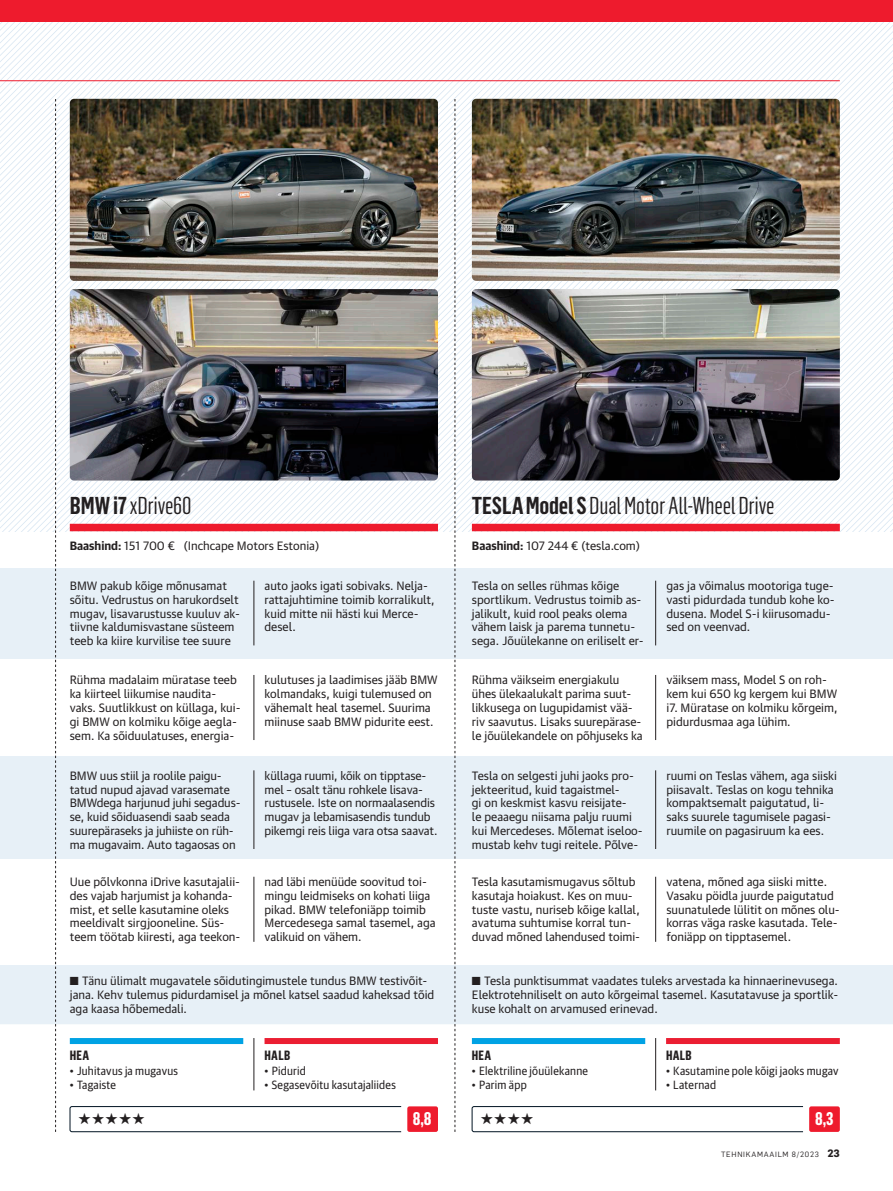
<style>
.page{position:relative;width:893px;height:1191px;background:#fff}
.page>*{position:absolute;margin:0;border:0;box-sizing:border-box;transform-origin:0 0}
._10_Loppuarv_otsikko{font:24px "Flama Condensed";letter-spacing:-.01em;color:#231f20}
._10_Loppuarv_tähdet{font:700 18px "Flama Condensed";color:#fff}
._10_Loppuarv_tähdet-2{font:15.75px "Zapf Dingbats Std";color:#231f20}
._10_Loppuarv_huonoa{font:700 13.2px "Flama Condensed";letter-spacing:.02em;color:#231f20}
._10_Loppuarv_hyvää-p{font:700 13.2px "Flama Condensed";letter-spacing:.02em;color:#231f20}
.t1{font:12px "Guardian Sans Narrow";letter-spacing:.02em;color:#231f20}
._10_Loppuarv_teksti{font:11.7px/13.8px "Guardian Text Sans";color:#231f20}
.t2{font:7.5px "Flama";letter-spacing:.1em;color:#231f20}
.s1{font-weight:600}
.s2{font-weight:700}
.s3{font-weight:700;font-size:10.5px}
</style>
<div class="page">
<svg style="left:0;top:21px;width:893px;height:510px"></svg>
<svg style="left:0;top:80px;width:840px;height:471px"></svg>
<div style="left:0;top:965px;width:893px;height:59px;background:#e7f0f7"></div>
<div style="left:0;top:756px;width:893px;height:102px;background:#e7f0f7"></div>
<div style="left:0;top:568px;width:893px;height:91px;background:#e7f0f7"></div>
<svg style="left:455px;top:99px;width:1px;height:1032px"></svg>
<svg style="left:55px;top:99px;width:1px;height:1032px"></svg>
<img style="left:70px;top:99px;width:368px;height:182px">
<img style="left:70px;top:289px;width:368px;height:191px">
<hr style="left:254px;top:580px;width:1px;height:65px;background:#231f20">
<hr style="left:254px;top:675px;width:1px;height:65px;background:#231f20">
<hr style="left:254px;top:770px;width:1px;height:79px;background:#231f20">
<hr style="left:254px;top:876px;width:1px;height:65px;background:#231f20">
<svg style="left:70px;top:1106px;width:332px;height:26px"></svg>
<div style="left:407px;top:1106px;width:31px;height:25px;background:#ee1b2d;border-radius:2px"></div>
<div style="left:70px;top:524px;width:368px;height:7px;background:#ee1b2d"></div>
<div style="left:70px;top:1038px;width:173px;height:6px;background:#00a2e4"></div>
<div style="left:265px;top:1038px;width:173px;height:6px;background:#eb1e32"></div>
<hr style="left:254px;top:1038px;width:1px;height:52px;background:#231f20">
<img style="left:472px;top:99px;width:368px;height:182px">
<img style="left:472px;top:289px;width:368px;height:191px">
<hr style="left:655px;top:580px;width:1px;height:65px;background:#231f20">
<hr style="left:655px;top:675px;width:1px;height:65px;background:#231f20">
<hr style="left:655px;top:770px;width:1px;height:79px;background:#231f20">
<hr style="left:655px;top:876px;width:1px;height:65px;background:#231f20">
<svg style="left:472px;top:1106px;width:331px;height:26px"></svg>
<div style="left:809px;top:1106px;width:31px;height:25px;background:#ee1b2d;border-radius:2px"></div>
<div style="left:472px;top:524px;width:368px;height:7px;background:#ee1b2d"></div>
<div style="left:472px;top:1038px;width:173px;height:6px;background:#00a2e4"></div>
<div style="left:666px;top:1038px;width:174px;height:6px;background:#eb1e32"></div>
<hr style="left:655px;top:1038px;width:1px;height:52px;background:#231f20">
<div style="left:0;top:0;width:893px;height:21px;background:#ee1b2d"></div>
<p class="_10_Loppuarv_otsikko" style="left:70px;top:490px;width:123px"><span class="s1">BMW i7</span> xDrive60</p>
<p class="_10_Loppuarv_otsikko" style="left:472px;top:490px;width:304px"><span class="s1">TESLAModel S</span> Dual Motor All-Wheel Drive</p>
<p class="_10_Loppuarv_teksti" style="left:70px;top:538px;width:251px"><span class="s2">Baashind:</span> 151 700 € (Inchcape Motors Estonia)</p>
<p class="_10_Loppuarv_teksti" style="left:472px;top:538px;width:170px"><span class="s2">Baashind:</span> 107 244 € (tesla.com)</p>
<p class="_10_Loppuarv_teksti" style="left:70px;top:578px;width:172px">BMW pakub kõige mõnusamat sõitu. Vedrustus on harukordselt mugav, lisavarustusse kuuluv ak&shy;tiivne kaldumisvastane süsteem teeb ka kiire kurvilise tee suure</p>
<p class="_10_Loppuarv_teksti" style="left:265px;top:578px;width:172px">auto jaoks igati sobivaks. Nelja&shy;rattajuhtimine toimib korralikult, kuid mitte nii hästi kui Merce&shy;desel.</p>
<p class="_10_Loppuarv_teksti" style="left:70px;top:672px;width:172px">Rühma madalaim müratase teeb ka kiirteel liikumise naudita&shy;vaks. Suutlikkust on küllaga, kui&shy;gi BMW on kolmiku kõige aegla&shy;sem. Ka sõiduulatuses, energia-</p>
<p class="_10_Loppuarv_teksti" style="left:265px;top:672px;width:175px">kulutuses ja laadimises jääb BMW kolmandaks, kuigi tulemused on vähemalt heal tasemel. Suurima miinuse saab BMW pidurite eest.</p>
<p class="_10_Loppuarv_teksti" style="left:70px;top:767px;width:172px">BMW uus stiil ja roolile paigu&shy;tatud nupud ajavad varasemate<br>BMWdega harjunud juhi segadus&shy;se, kuid sõiduasendi saab seada suurepäraseks ja juhiiste on rüh&shy;ma mugavaim. Auto tagaosas on</p>
<p class="_10_Loppuarv_teksti" style="left:265px;top:767px;width:175px">küllaga ruumi, kõik on tipptase&shy;mel – osalt tänu rohkele lisava&shy;rustusele. Iste on normaalasendis mugav ja lebamisasendis tundub pikemgi reis liiga vara otsa saavat.</p>
<p class="_10_Loppuarv_teksti" style="left:70px;top:873px;width:172px">Uue põlvkonna iDrive kasutajalii&shy;des vajab harjumist ja kohanda&shy;mist, et selle kasutamine oleks meeldivalt sirgjooneline. Süs&shy;teem töötab kiiresti, aga teekon-</p>
<p class="_10_Loppuarv_teksti" style="left:265px;top:873px;width:173px">nad läbi menüüde soovitud toi&shy;mingu leidmiseks on kohati liiga pikad. BMW telefoniäpp toimib<br>Mercedesega samal tasemel, aga valikuid on vähem.</p>
<p class="_10_Loppuarv_teksti" style="left:472px;top:578px;width:173px">Tesla on selles rühmas kõige sportlikum. Vedrustus toimib as&shy;jalikult, kuid rool peaks olema vähem laisk ja parema tunnetu&shy;sega. Jõuülekanne on eriliselt er-</p>
<p class="_10_Loppuarv_teksti" style="left:666px;top:578px;width:170px">gas ja võimalus mootoriga tuge&shy;vasti pidurdada tundub kohe ko&shy;dusena. Model S-i kiirusomadu&shy;sed on veenvad.</p>
<p class="_10_Loppuarv_teksti" style="left:472px;top:672px;width:172px">Rühma väikseim energiakulu ühes ülekaalukalt parima suut&shy;likkusega on lugupidamist vää&shy;riv saavutus. Lisaks suurepärase&shy;le jõuülekandele on põhjuseks ka</p>
<p class="_10_Loppuarv_teksti" style="left:666px;top:672px;width:172px">väiksem mass, Model S on roh&shy;kem kui 650 kg kergem kui BMW i7. Müratase on kolmiku kõrgeim, pidurdusmaa aga lühim.</p>
<p class="_10_Loppuarv_teksti" style="left:472px;top:767px;width:172px">Tesla on selgesti juhi jaoks pro&shy;jekteeritud, kuid tagaistmel-<br>gi on keskmist kasvu reisijate-<br>le peaaegu niisama palju ruumi kui Mercedeses. Mõlemat iseloo&shy;mustab kehv tugi reitele. Põlve-</p>
<p class="_10_Loppuarv_teksti" style="left:666px;top:767px;width:172px">ruumi on Teslas vähem, aga siiski piisavalt. Teslas on kogu tehnika kompaktsemalt paigutatud, li&shy;saks suurele tagumisele pagasi&shy;ruumile on pagasiruum ka ees.</p>
<p class="_10_Loppuarv_teksti" style="left:472px;top:873px;width:170px">Tesla kasutamismugavus sõltub kasutaja hoiakust. Kes on muu&shy;tuste vastu, nuriseb kõige kallal, avatuma suhtumise korral tun&shy;duvad mõned lahendused toimi-</p>
<p class="_10_Loppuarv_teksti" style="left:666px;top:873px;width:175px">vatena, mõned aga siiski mitte.<br>Vasaku pöidla juurde paigutatud suunatulede lülitit on mõnes olu&shy;korras väga raske kasutada. Tele&shy;foniäpp on tipptasemel.</p>
<p class="_10_Loppuarv_teksti" style="left:70px;top:972px;width:366px">■ Tänu ülimalt mugavatele sõidutingimustele tundus BMW testivõit&shy;jana. Kehv tulemus pidurdamisel ja mõnel katsel saadud kaheksad tõid aga kaasa hõbemedali.</p>
<p class="_10_Loppuarv_teksti" style="left:472px;top:972px;width:368px;text-align:justify">■ Tesla punktisummat vaadates tuleks arvestada ka hinnaerinevusega.<br>Elektrotehniliselt on auto kõrgeimal tasemel. Kasutatavuse ja sportlik&shy;kuse kohalt on arvamused erinevad.</p>
<p class="_10_Loppuarv_hyvää-p" style="left:70px;top:1046px;width:21px">HEA</p>
<p class="t1" style="left:70px;top:1062px;width:110px">• Juhitavus ja mugavus</p>
<p class="t1" style="left:70px;top:1076px;width:48px">• Tagaiste</p>
<p class="_10_Loppuarv_huonoa" style="left:265px;top:1046px;width:27px">HALB</p>
<p class="t1" style="left:265px;top:1062px;width:43px">• Pidurid</p>
<p class="t1" style="left:265px;top:1076px;width:133px">• Segasevõitu kasutajaliides</p>
<p class="_10_Loppuarv_hyvää-p" style="left:472px;top:1046px;width:21px">HEA</p>
<p class="t1" style="left:472px;top:1062px;width:118px">• Elektriline jõuülekanne</p>
<p class="t1" style="left:472px;top:1076px;width:56px">• Parim äpp</p>
<p class="_10_Loppuarv_huonoa" style="left:666px;top:1046px;width:27px">HALB</p>
<p class="t1" style="left:666px;top:1062px;width:174px">• Kasutamine pole kõigi jaoks mugav</p>
<p class="t1" style="left:666px;top:1076px;width:51px">• Laternad</p>
<p class="_10_Loppuarv_tähdet-2" style="left:78px;top:1110px;width:68px">★★★★★</p>
<p class="_10_Loppuarv_tähdet" style="left:413px;top:1107px;width:20px">8,8</p>
<p class="_10_Loppuarv_tähdet" style="left:815px;top:1107px;width:20px">8,3</p>
<p class="t2" style="left:721px;top:1149px;width:120px">TEHNIKAMAAILM 8/2023 <span class="s3">23</span></p>
<p class="_10_Loppuarv_tähdet-2" style="left:480px;top:1110px;width:55px">★★★★</p>
</div>
